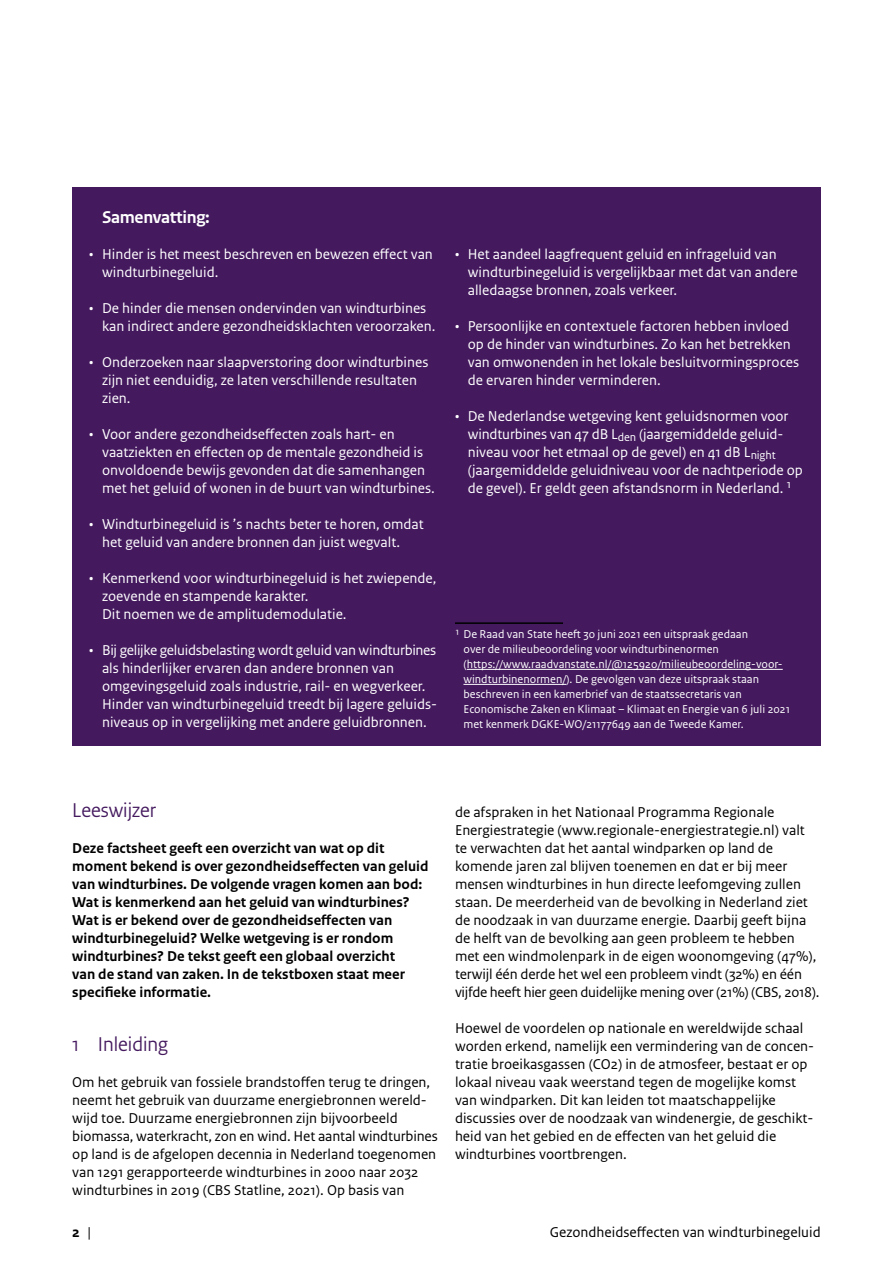
<style>
.page{position:relative;width:893px;height:1263px;background:#fff}
.page>*{position:absolute;margin:0;border:0;box-sizing:border-box;transform-origin:0 0}
.t1{font:21px "Rijksoverheid Sans Heading";color:#44195e}
.t2{font:700 18px "Rijksoverheid Sans Text";letter-spacing:-.02em;color:#fff}
.t3{font:15px/18px "Rijksoverheid Sans Text";color:#fff}
.t4{font:15px/18px "Rijksoverheid Sans Text";color:#000}
.t5{font:700 15px/18px "Rijksoverheid Sans Text";color:#000}
.t6{font:12px/15px "Rijksoverheid Sans Text";color:#fff}
.s1{font-weight:400}
</style>
<div class="page">
<div style="left:72px;top:187px;width:749px;height:558px;background:#44195e"></div>
<hr style="left:455px;top:622px;width:108px;height:2px;background:#000">
<hr style="left:467px;top:669px;width:316px;height:1px;background:#fff">
<hr style="left:463px;top:684px;width:103px;height:1px;background:#fff">
<p class="t2" style="left:102px;top:207px;width:109px">Samenvatting:</p>
<p class="t3" style="left:102px;top:245px;width:332px;text-indent:-13px">• Hinder is het meest beschreven en bewezen effect van windturbinegeluid.</p>
<p class="t3" style="left:102px;top:299px;width:335px;text-indent:-13px">• De hinder die mensen ondervinden van windturbines kan indirect andere gezondheidsklachten veroorzaken.</p>
<p class="t3" style="left:102px;top:353px;width:328px;text-indent:-13px">• Onderzoeken naar slaapverstoring door windturbines zijn niet eenduidig, ze laten verschillende resultaten zien.</p>
<p class="t3" style="left:102px;top:425px;width:334px;text-indent:-13px">• Voor andere gezondheidseffecten zoals hart- en vaatziekten en effecten op de mentale gezondheid is onvoldoende bewijs gevonden dat die samenhangen met het geluid of wonen in de buurt van windturbines.</p>
<p class="t3" style="left:102px;top:515px;width:323px;text-indent:-13px">• Windturbinegeluid is ’s nachts beter te horen, omdat het geluid van andere bronnen dan juist wegvalt.</p>
<p class="t3" style="left:102px;top:569px;width:336px;text-indent:-13px">• Kenmerkend voor windturbinegeluid is het zwiepende, zoevende en stampende karakter.<br>Dit noemen we de amplitudemodulatie.</p>
<p class="t3" style="left:102px;top:641px;width:336px;text-indent:-13px">• Bij gelijke geluidsbelasting wordt geluid van windturbines als hinderlijker ervaren dan andere bronnen van omgevingsgeluid zoals industrie, rail- en wegverkeer.<br>Hinder van windturbinegeluid treedt bij lagere geluids&shy;niveaus op in vergelijking met andere geluidbronnen.</p>
<p class="t3" style="left:468px;top:245px;width:331px;text-indent:-13px">• Het aandeel laagfrequent geluid en infrageluid van windturbinegeluid is vergelijkbaar met dat van andere alledaagse bronnen, zoals verkeer.</p>
<p class="t3" style="left:468px;top:317px;width:333px;text-indent:-13px">• Persoonlijke en contextuele factoren hebben invloed op de hinder van windturbines. Zo kan het betrekken van omwonenden in het lokale besluitvormingsproces de ervaren hinder verminderen.</p>
<p class="t3" style="left:468px;top:407px;width:337px;text-indent:-13px">• De Nederlandse wetgeving kent geluidsnormen voor windturbines van 47 dB L<sub>den</sub> (jaargemiddelde geluid&shy;niveau voor het etmaal op de gevel) en 41 dB L<sub>night </sub>(jaargemiddelde geluidniveau voor de nachtperiode op de gevel). Er geldt geen afstandsnorm in Nederland. <sup>1</sup></p>
<p class="t6" style="left:463px;top:627px;width:328px;text-indent:-9px">1 De Raad van State heeft 30 juni 2021 een uitspraak gedaan<br>over de milieubeoordeling voor windturbinenormen (https://www.raadvanstate.nl/@125920/milieubeoordeling-voor&shy;windturbinenormen/). De gevolgen van deze uitspraak staan beschreven in een kamerbrief van de staatssecretaris van Economische Zaken en Klimaat – Klimaat en Energie van 6 juli 2021 met kenmerk DGKE-WO/21177649 aan de Tweede Kamer.</p>
<h1 class="t1" style="left:72px;top:798px;width:85px">Leeswijzer</h1>
<p class="t5" style="left:72px;top:839px;width:358px">Deze factsheet geeft een overzicht van wat op dit moment bekend is over gezondheidseffecten van geluid van windturbines. De volgende vragen komen aan bod:<br>Wat is kenmerkend aan het geluid van windturbines?<br>Wat is er bekend over de gezondheidseffecten van windturbinegeluid? Welke wetgeving is er rondom windturbines? De tekst geeft een globaal overzicht<br>van de stand van zaken. In de tekstboxen staat meer specifieke informatie.</p>
<h1 class="t1" style="left:72px;top:1032px;width:97px">1 Inleiding</h1>
<p class="t4" style="left:72px;top:1073px;width:367px">Om het gebruik van fossiele brandstoffen terug te dringen, neemt het gebruik van duurzame energiebronnen wereld&shy;wijd toe. Duurzame energiebronnen zijn bijvoorbeeld biomassa, waterkracht, zon en wind. Het aantal windturbines op land is de afgelopen decennia in Nederland toegenomen van 1291 gerapporteerde windturbines in 2000 naar 2032 windturbines in 2019 (CBS Statline, 2021). Op basis van</p>
<p class="t4" style="left:455px;top:803px;width:366px">de afspraken in het Nationaal Programma Regionale Energiestrategie (www.regionale-energiestrategie.nl) valt te verwachten dat het aantal windparken op land de komende jaren zal blijven toenemen en dat er bij meer mensen windturbines in hun directe leefomgeving zullen staan. De meerderheid van de bevolking in Nederland ziet de noodzaak in van duurzame energie. Daarbij geeft bijna de helft van de bevolking aan geen probleem te hebben met een windmolenpark in de eigen woonomgeving (47%), terwijl één derde het wel een probleem vindt (32%) en één vijfde heeft hier geen duidelijke mening over (21%) (CBS, 2018).</p>
<p class="t4" style="left:455px;top:1019px;width:361px">Hoewel de voordelen op nationale en wereldwijde schaal worden erkend, namelijk een vermindering van de concen&shy;tratie broeikasgassen (CO2) in de atmosfeer, bestaat er op lokaal niveau vaak weerstand tegen de mogelijke komst van windparken. Dit kan leiden tot maatschappelijke discussies over de noodzaak van windenergie, de geschikt&shy;heid van het gebied en de effecten van het geluid die windturbines voortbrengen.</p>
<p class="t5" style="left:72px;top:1223px;width:20px">2 <span class="s1">|</span></p>
<p class="t4" style="left:550px;top:1223px;width:272px">Gezondheidseffecten van windturbinegeluid</p>
</div>
